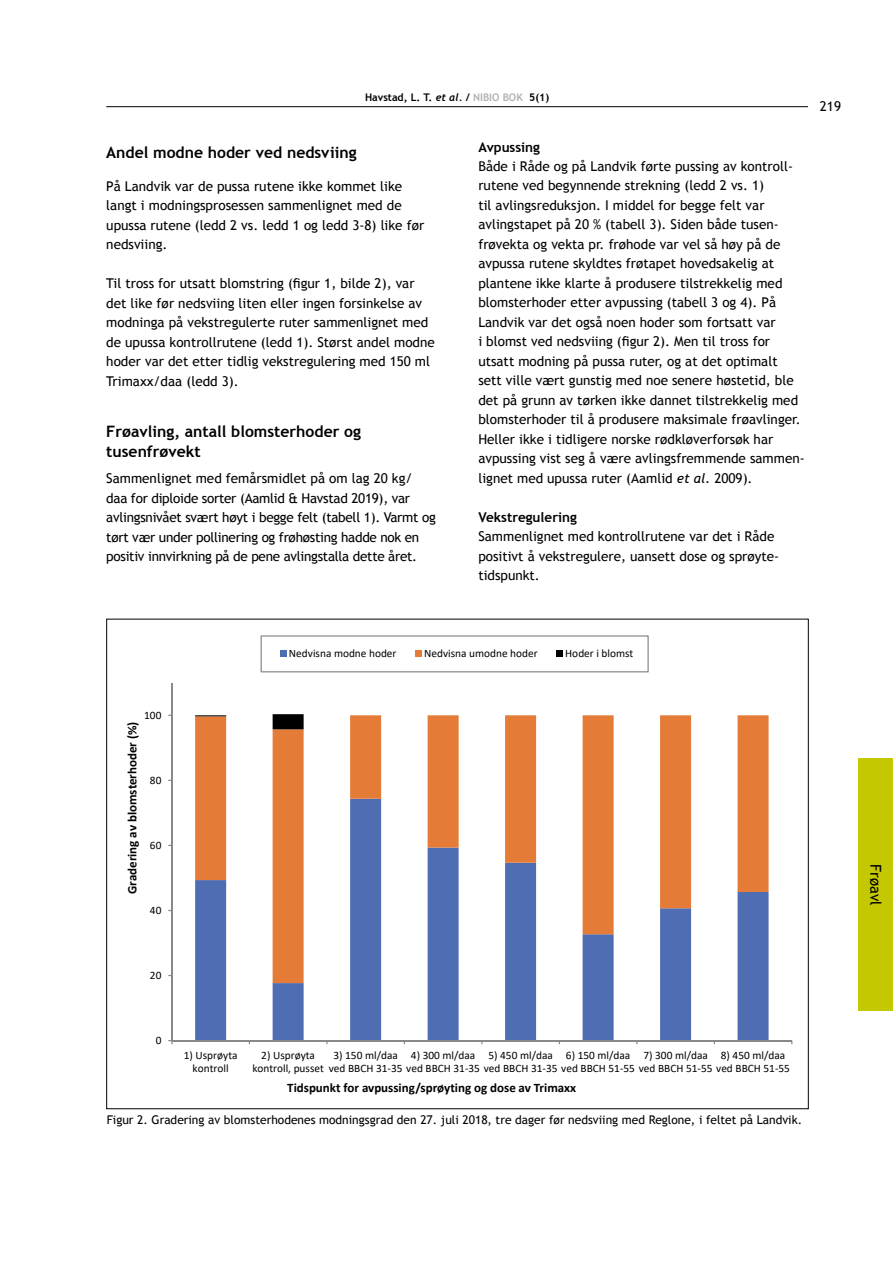
<style>
.page{position:relative;width:893px;height:1263px;background:#fff}
.page>*{position:absolute;margin:0;border:0;box-sizing:border-box;transform-origin:0 0}
.t1{font:700 15.75px/19.5px "Trebuchet MS";color:#000}
.t2{font:15px "Trebuchet MS";color:#000}
.t3{font:13.5px/19.5px "Trebuchet MS";color:#000}
.t4{font:13.5px/19.5px "Trebuchet MS";letter-spacing:-.02em;color:#000}
.t5{font:700 13.5px "Trebuchet MS";color:#000}
.t6{font:700 13.05px "Calibri";color:#000}
.t7{font:12px "Trebuchet MS";color:#000}
.t8{font:11.25px/13.8px "Calibri";color:#000;text-align:center}
.t9{font:700 10.5px "Trebuchet MS";color:#000}
.s1{font-family:"Trebuchet";font-style:italic}
.s2{color:#b3b2b2}
.s3{font-style:italic}
</style>
<div class="page">
<hr style="left:106px;top:106px;width:702px;height:1px;background:#000">
<div style="left:858px;top:758px;width:35px;height:252px;background:#c4c800"></div>
<svg style="left:195px;top:983px;width:574px;height:57px"></svg>
<svg style="left:195px;top:715px;width:574px;height:268px"></svg>
<svg style="left:195px;top:714px;width:109px;height:15px"></svg>
<hr style="left:171px;top:683px;width:2px;height:357px;background:#888">
<hr style="left:172px;top:1040px;width:620px;height:1px;background:#888">
<svg style="left:168px;top:1040px;width:5px;height:4px"></svg>
<svg style="left:261px;top:635px;width:388px;height:37px"></svg>
<p class="t9" style="left:365px;top:91px;width:186px">Havstad, L. T. <span class="s1">et al.</span> / <span class="s2">NIBIO BOK</span> 5(1)</p>
<p class="t1" style="left:106px;top:143px;width:252px">Andel modne hoder ved nedsviing</p>
<p class="t3" style="left:106px;top:176px;width:319px">På Landvik var de pussa rutene ikke kommet like langt i modningsprosessen sammenlignet med de upussa rutene (ledd 2 vs. ledd 1 og ledd 3-8) like før nedsviing.</p>
<p class="t3" style="left:106px;top:274px;width:330px">Til tross for utsatt blomstring (figur 1, bilde 2), var det like før nedsviing liten eller ingen forsinkelse av modninga på vekstregulerte ruter sammenlignet med de upussa kontrollrutene (ledd 1). Størst andel modne hoder var det etter tidlig vekstregulering med 150 ml Trimaxx/daa (ledd 3).</p>
<p class="t1" style="left:106px;top:422px;width:256px">Frøavling, antall blomsterhoder og tusenfrøvekt</p>
<p class="t4" style="left:106px;top:469px;width:331px">Sammenlignet med femårsmidlet på om lag 20 kg/ daa for diploide sorter (Aamlid &amp; Havstad 2019), var avlingsnivået svært høyt i begge felt (tabell 1). Varmt og tørt vær under pollinering og frøhøsting hadde nok en positiv innvirkning på de pene avlingstalla dette året.</p>
<p class="t5" style="left:478px;top:138px;width:63px">Avpussing</p>
<p class="t3" style="left:478px;top:157px;width:328px">Både i Råde og på Landvik førte pussing av kontroll&shy;rutene ved begynnende strekning (ledd 2 vs. 1)<br>til avlingsreduksjon. I middel for begge felt var avlingstapet på 20 % (tabell 3). Siden både tusen&shy;frøvekta og vekta pr. frøhode var vel så høy på de avpussa rutene skyldtes frøtapet hovedsakelig at plantene ikke klarte å produsere tilstrekkelig med blomsterhoder etter avpussing (tabell 3 og 4). På Landvik var det også noen hoder som fortsatt var<br>i blomst ved nedsviing (figur 2). Men til tross for utsatt modning på pussa ruter, og at det optimalt<br>sett ville vært gunstig med noe senere høstetid, ble det på grunn av tørken ikke dannet tilstrekkelig med blomsterhoder til å produsere maksimale frøavlinger.<br>Heller ikke i tidligere norske rødkløverforsøk har avpussing vist seg å være avlingsfremmende sammen&shy;lignet med upussa ruter (Aamlid <span class="s3">et al.</span> 2009).</p>
<p class="t5" style="left:478px;top:509px;width:100px">Vekstregulering</p>
<p class="t3" style="left:478px;top:527px;width:302px">Sammenlignet med kontrollrutene var det i Råde positivt å vekstregulere, uansett dose og sprøyte&shy;tidspunkt.</p>
<p class="t3" style="left:820px;top:97px;width:23px">219</p>
<p class="t8" style="left:144px;top:708px;width:19px">100</p>
<p class="t6" style="left:123px;top:894px;width:174px;rotate:-90deg">Gradering av blomsterhoder (%)</p>
<p class="t8" style="left:150px;top:773px;width:13px">80</p>
<p class="t8" style="left:150px;top:838px;width:13px">60</p>
<p class="t8" style="left:150px;top:903px;width:13px">40</p>
<p class="t8" style="left:150px;top:968px;width:13px">20</p>
<p class="t8" style="left:156px;top:1033px;width:7px">0</p>
<p class="t8" style="left:289px;top:646px;width:109px">Nedvisna modne hoder</p>
<p class="t8" style="left:424px;top:646px;width:115px">Nedvisna umodne hoder</p>
<p class="t8" style="left:565px;top:646px;width:70px">Hoder i blomst</p>
<p class="t8" style="left:333px;top:1048px;width:66px">3) 150 ml/daa</p>
<p class="t8" style="left:411px;top:1048px;width:66px">4) 300 ml/daa</p>
<p class="t8" style="left:488px;top:1048px;width:66px">5) 450 ml/daa</p>
<p class="t8" style="left:566px;top:1048px;width:66px">6) 150 ml/daa</p>
<p class="t8" style="left:643px;top:1048px;width:66px">7) 300 ml/daa</p>
<p class="t8" style="left:721px;top:1048px;width:66px">8) 450 ml/daa</p>
<p class="t8" style="left:184px;top:1048px;width:55px">1) Usprøyta kontroll</p>
<p class="t8" style="left:252px;top:1048px;width:539px;text-align:left;text-indent:9px">2) Usprøyta<br>kontroll, pusset ved BBCH 31‐35 ved BBCH 31‐35 ved BBCH 31‐35 ved BBCH 51‐55 ved BBCH 51‐55 ved BBCH 51‐55</p>
<p class="t6" style="left:287px;top:1078px;width:290px">Tidspunkt for avpussing/sprøyting og dose av Trimaxx</p>
<p class="t7" style="left:107px;top:1113px;width:697px">Figur 2. Gradering av blomsterhodenes modningsgrad den 27. juli 2018, tre dager før nedsviing med Reglone, i feltet på Landvik.</p>
<p class="t2" style="left:885px;top:864px;width:43px;rotate:90deg">Frøavl</p>
</div>
